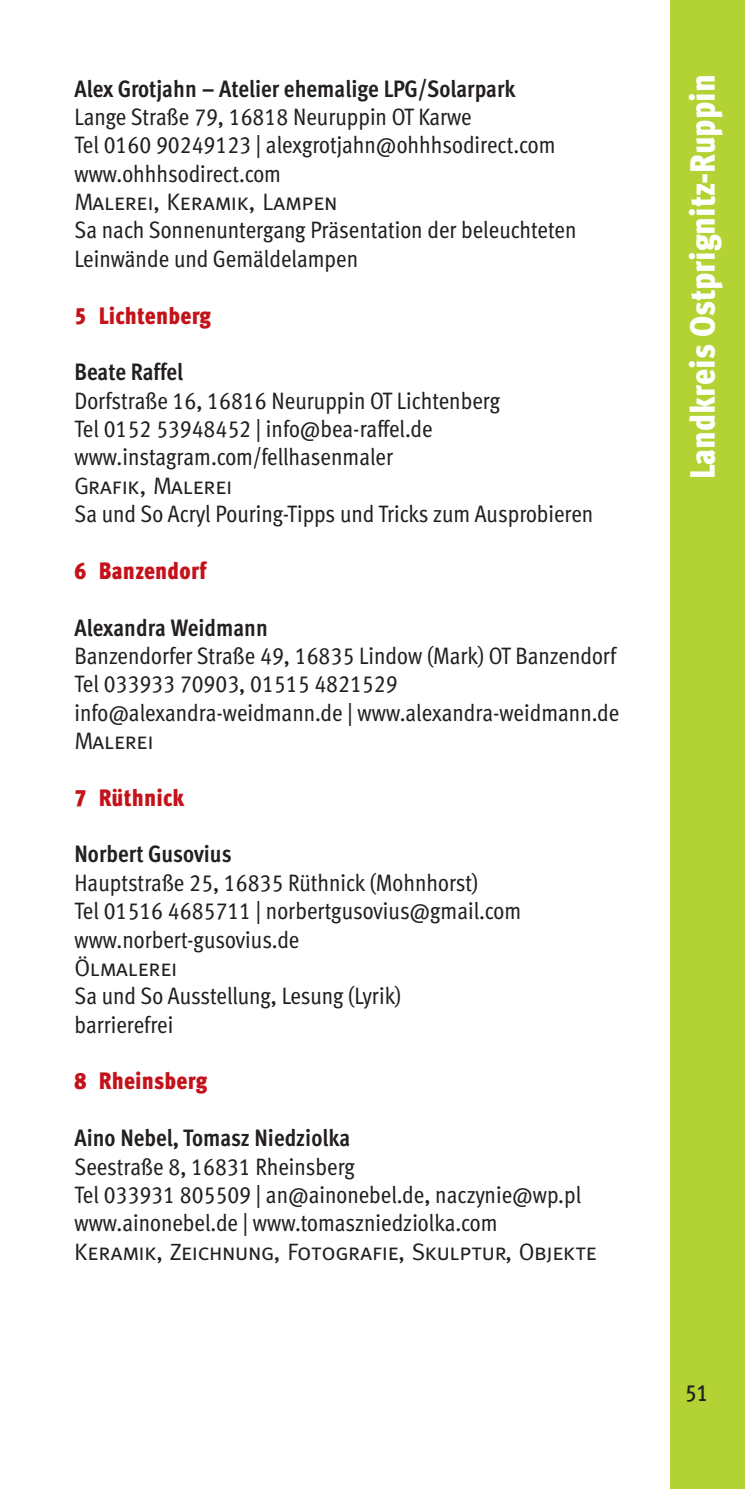
<style>
.page{position:relative;width:745px;height:1489px;background:#fff}
.page>*{position:absolute;margin:0;border:0;box-sizing:border-box;transform-origin:0 0}
.t1{font:900 35px "Meta Cond";color:#fff}
.t2{font:23.75px/28.2px "Meta Cond Book LF";color:#231f20}
.t3{font:23.75px "Meta Cond Bold LF";color:#231f20}
.t4{font:23.75px "Meta Caps";letter-spacing:-.015em;color:#231f20}
.t5{font:23.75px "Meta Cond Black LF";letter-spacing:.01em;color:#c4121a}
.t6{font:23.75px "Meta Cond Medium LF";color:#231f20}
</style>
<div class="page">
<div style="left:670px;top:0;width:74px;height:1488px;background:#b3d234"></div>
<p class="t3" style="left:74px;top:74px;width:442px">Alex Grotjahn – Atelier ehemalige LPG/Solarpark</p>
<p class="t2" style="left:74px;top:102px;width:482px">Lange Straße 79, 16818 Neuruppin OT Karwe<br>Tel 0160 90249123 | alexgrotjahn@ohhhsodirect.com www.ohhhsodirect.com</p>
<p class="t4" style="left:74px;top:188px;width:264px">Malerei, Keramik, Lampen</p>
<p class="t2" style="left:74px;top:216px;width:503px">Sa nach Sonnenuntergang Präsentation der beleuchteten<br>Leinwände und Gemäldelampen</p>
<p class="t5" style="left:74px;top:301px;width:138px">5 Lichtenberg</p>
<p class="t3" style="left:74px;top:358px;width:110px">Beate Raffel</p>
<p class="t2" style="left:74px;top:386px;width:427px">Dorfstraße 16, 16816 Neuruppin OT Lichtenberg<br>Tel 0152 53948452 | info@bea-raffel.de www.instagram.com/fellhasenmaler</p>
<p class="t4" style="left:74px;top:471px;width:159px">Grafik, Malerei</p>
<p class="t2" style="left:74px;top:499px;width:520px">Sa und So Acryl Pouring-Tipps und Tricks zum Ausprobieren</p>
<p class="t5" style="left:74px;top:556px;width:133px">6 Banzendorf</p>
<p class="t3" style="left:74px;top:613px;width:195px">Alexandra Weidmann</p>
<p class="t2" style="left:74px;top:641px;width:546px">Banzendorfer Straße 49, 16835 Lindow (Mark) OT Banzendorf<br>Tel 033933 70903, 01515 4821529 info@alexandra-weidmann.de | www.alexandra-weidmann.de</p>
<p class="t4" style="left:74px;top:727px;width:81px">Malerei</p>
<p class="t5" style="left:74px;top:783px;width:111px">7 Rüthnick</p>
<p class="t3" style="left:74px;top:840px;width:158px">Norbert Gusovius</p>
<p class="t2" style="left:74px;top:868px;width:448px">Hauptstraße 25, 16835 Rüthnick (Mohnhorst)<br>Tel 01516 4685711 | norbertgusovius@gmail.com www.norbert-gusovius.de</p>
<p class="t4" style="left:74px;top:953px;width:104px">Ölmalerei</p>
<p class="t2" style="left:74px;top:981px;width:328px">Sa und So Ausstellung, Lesung (Lyrik) barrierefrei</p>
<p class="t5" style="left:74px;top:1066px;width:134px">8 Rheinsberg</p>
<p class="t3" style="left:74px;top:1123px;width:277px">Aino Nebel, Tomasz Niedziolka</p>
<p class="t2" style="left:74px;top:1151px;width:508px">Seestraße 8, 16831 Rheinsberg<br>Tel 033931 805509 | an@ainonebel.de, naczynie@wp.pl www.ainonebel.de | www.tomaszniedziolka.com</p>
<p class="t4" style="left:74px;top:1237px;width:523px">Keramik, Zeichnung, Fotografie, Skulptur, Objekte</p>
<h1 class="t1" style="left:681px;top:479px;width:406px;rotate:-90deg">Landkreis Ostprignitz-Ruppin</h1>
<p class="t6" style="left:684px;top:1379px;width:25px">51</p>
</div>
